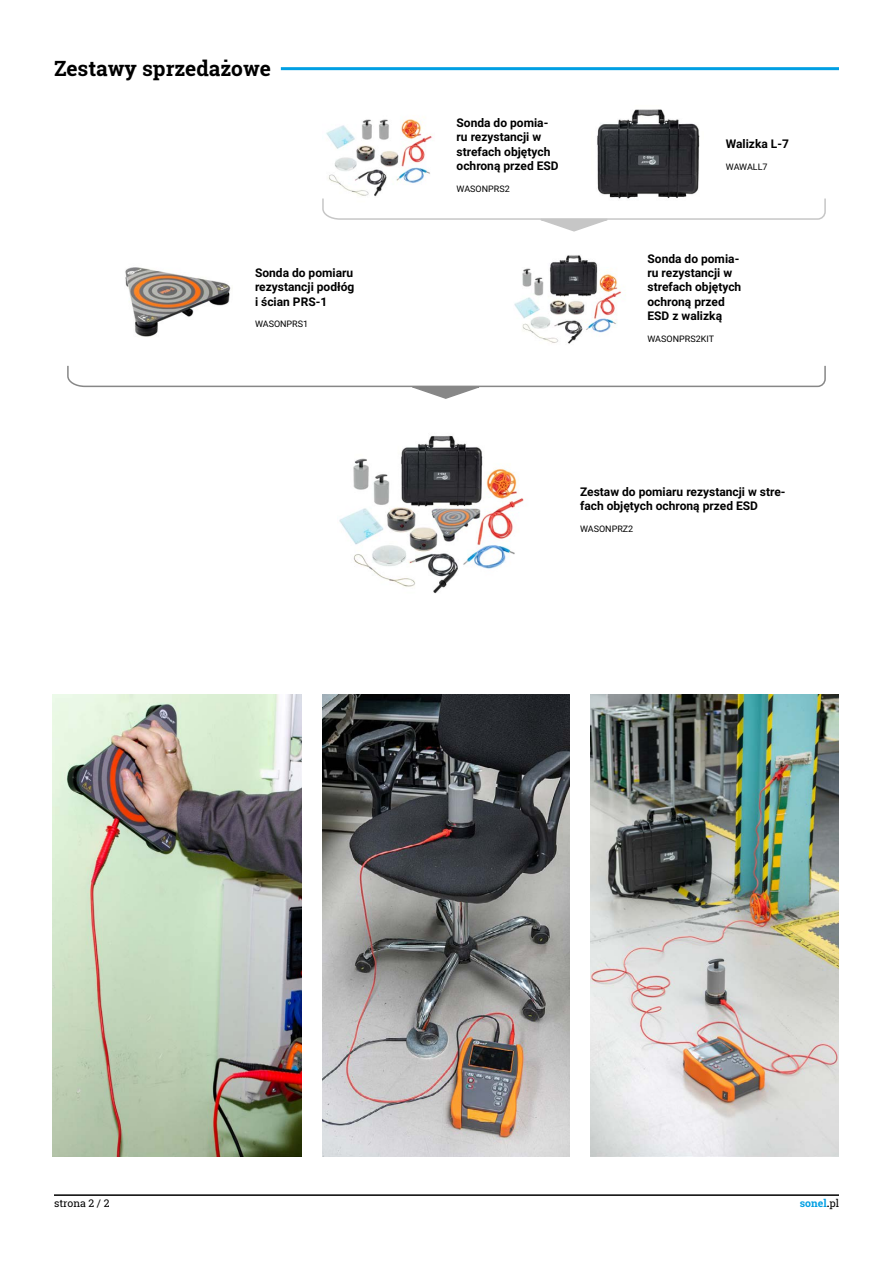
<style>
.page{position:relative;width:893px;height:1263px;background:#fff}
.page>*{position:absolute;margin:0;border:0;box-sizing:border-box;transform-origin:0 0}
.t1{font:700 21px "Roboto Slab";color:#000}
.t2{font:700 12px/14.4px "Roboto";color:#000}
.t3{font:10.5px "Roboto Slab";color:#000}
.t4{font:700 10.5px "Roboto Slab";color:#009fe3}
.t5{font:9px "Roboto";color:#000}
.s1{color:#000}
.s2{font-weight:400;color:#000}
</style>
<div class="page">
<hr style="left:54px;top:1194px;width:785px;height:2px;background:#000">
<img style="left:125px;top:267px;width:106px;height:70px">
<img style="left:326px;top:119px;width:107px;height:78px">
<img style="left:597px;top:109px;width:103px;height:88px">
<img style="left:339px;top:435px;width:185px;height:159px">
<img style="left:514px;top:255px;width:108px;height:89px">
<hr style="left:281px;top:67px;width:558px;height:3px;background:#009fe3">
<svg style="left:67px;top:365px;width:759px;height:34px"></svg>
<svg style="left:322px;top:197px;width:504px;height:35px"></svg>
<img style="left:590px;top:695px;width:249px;height:462px">
<img style="left:53px;top:695px;width:248px;height:462px">
<img style="left:322px;top:695px;width:248px;height:462px">
<h1 class="t1" style="left:54px;top:54px;width:219px">Zestawy sprzedażowe</h1>
<p class="t2" style="left:255px;top:265px;width:101px;text-align:justify">Sonda do pomiaru rezystancji podłóg i ścian PRS-1</p>
<p class="t5" style="left:255px;top:318px;width:55px">WASONPRS1</p>
<p class="t2" style="left:457px;top:115px;width:104px">Sonda do pomia&shy;ru rezystancji w strefach objętych ochroną przed ESD</p>
<p class="t5" style="left:457px;top:182px;width:55px">WASONPRS2</p>
<p class="t2" style="left:726px;top:137px;width:65px">Walizka L-7</p>
<p class="t5" style="left:726px;top:161px;width:43px">WAWALL7</p>
<p class="t2" style="left:647px;top:251px;width:95px">Sonda do pomia&shy;ru rezystancji w strefach objętych ochroną przed<br>ESD z walizką</p>
<p class="t5" style="left:647px;top:332px;width:68px">WASONPRS2KIT</p>
<p class="t2" style="left:580px;top:484px;width:207px">Zestaw do pomiaru rezystancji w stre&shy;fach objętych ochroną przed ESD</p>
<p class="t5" style="left:580px;top:522px;width:55px">WASONPRZ2</p>
<p class="t3" style="left:54px;top:1196px;width:57px">strona 2 / 2</p>
<p class="t4" style="left:800px;top:1196px;width:41px">sonel<span class="s1">.</span><span class="s2">pl</span></p>
</div>
